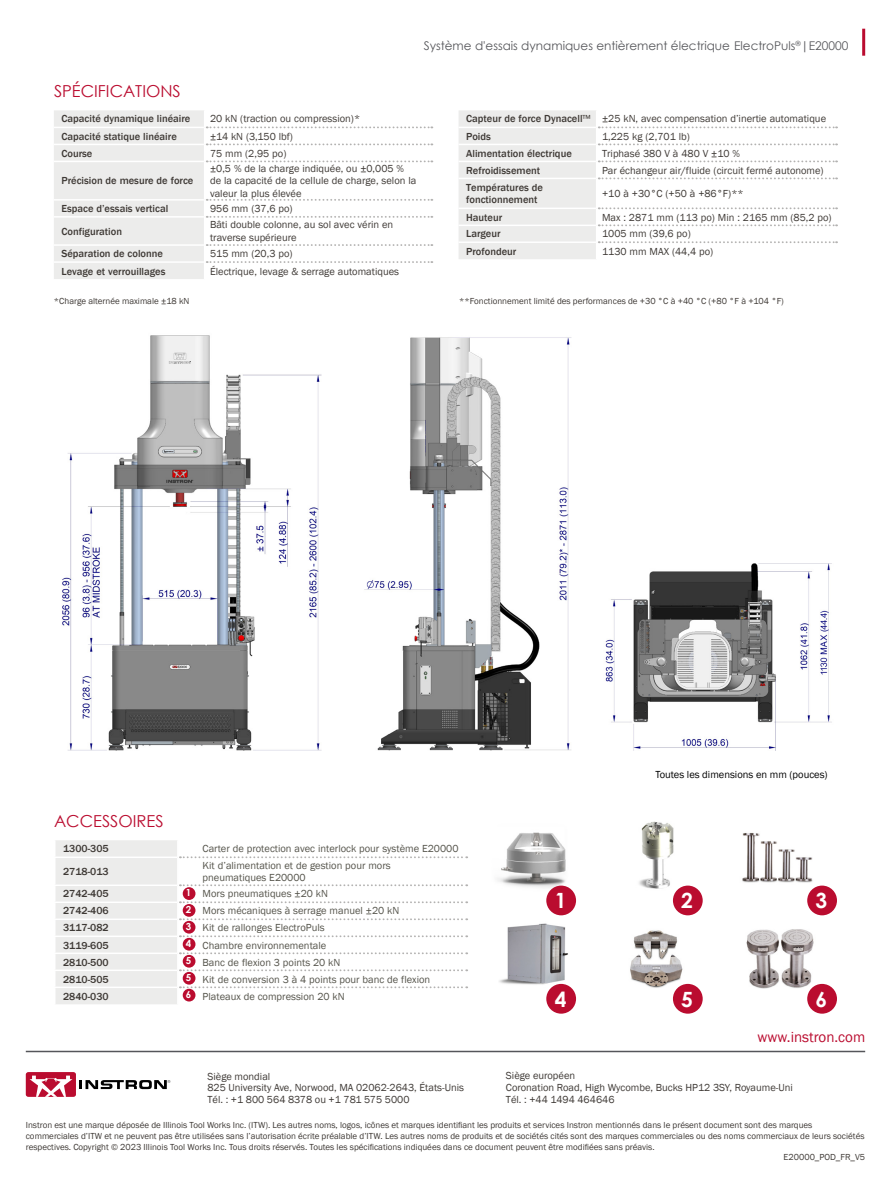
<style>
.page{position:relative;width:891px;height:1188px;background:#fff}
.page>*{position:absolute;margin:0;border:0;box-sizing:border-box;transform-origin:0 0}
.t1{font:700 21px "Century Gothic";color:#fff}
.t2{font:16.5px "Century Gothic";color:#ba0c2f}
.t3{font:15px "Franklin Gothic";color:#ba0c2f}
.t4{font:12px "Century Gothic";color:#55565a}
.t5{font:10.5px/12.6px "Franklin Gothic";color:#3e3935}
.t6{font:500 10.5px/12.6px "Franklin Gothic";color:#3e3935}
.t7{font:10.5px/12px "Franklin Gothic";color:#54534a}
.t8{font:10.5px "Franklin Gothic";color:#000}
.t9{font:700 9.75px "Century Gothic";color:#fff}
.t10{font:9px "Franklin Gothic";color:#3e3935}
.s1{font-weight:500}
</style>
<div class="page">
<img style="left:497px;top:832px;width:73px;height:62px">
<img style="left:639px;top:821px;width:41px;height:70px">
<hr style="left:26px;top:1051px;width:839px;height:1px;background:#55565a">
<div style="left:26px;top:1072px;width:50px;height:25px;background:#ba0c2f;border-radius:3px"></div>
<svg style="left:30px;top:1076px;width:42px;height:21px"></svg>
<svg style="left:79px;top:1080px;width:91px;height:9px"></svg>
<hr style="left:862px;top:29px;width:3px;height:27px;background:#ba0c2f">
<img style="left:499px;top:923px;width:70px;height:68px">
<img style="left:630px;top:930px;width:54px;height:59px">
<img style="left:746px;top:929px;width:69px;height:60px">
<div style="left:546px;top:984px;width:30px;height:30px;background:#ba0c2f;border-radius:50%"></div>
<div style="left:673px;top:984px;width:30px;height:30px;background:#ba0c2f;border-radius:50%"></div>
<div style="left:807px;top:984px;width:30px;height:30px;background:#ba0c2f;border-radius:50%"></div>
<div style="left:673px;top:886px;width:30px;height:29px;background:#ba0c2f;border-radius:50%"></div>
<div style="left:546px;top:886px;width:30px;height:29px;background:#ba0c2f;border-radius:50%"></div>
<img style="left:742px;top:832px;width:71px;height:51px">
<div style="left:807px;top:886px;width:30px;height:29px;background:#ba0c2f;border-radius:50%"></div>
<svg style="left:55px;top:840px;width:412px;height:164px"></svg>
<div style="left:183px;top:887px;width:12px;height:13px;background:#ba0c2f;border-radius:50%"></div>
<div style="left:183px;top:938px;width:12px;height:13px;background:#ba0c2f;border-radius:50%"></div>
<div style="left:183px;top:904px;width:12px;height:13px;background:#ba0c2f;border-radius:50%"></div>
<div style="left:183px;top:989px;width:12px;height:13px;background:#ba0c2f;border-radius:50%"></div>
<div style="left:183px;top:921px;width:12px;height:13px;background:#ba0c2f;border-radius:50%"></div>
<div style="left:183px;top:972px;width:12px;height:13px;background:#ba0c2f;border-radius:50%"></div>
<div style="left:183px;top:955px;width:12px;height:13px;background:#ba0c2f;border-radius:50%"></div>
<svg style="left:54px;top:110px;width:378px;height:169px"></svg>
<hr style="left:54px;top:244px;width:150px;height:2px;background:#fff">
<hr style="left:54px;top:261px;width:150px;height:2px;background:#fff">
<svg style="left:459px;top:110px;width:378px;height:149px"></svg>
<img style="left:62px;top:335px;width:260px;height:416px">
<img style="left:364px;top:337px;width:208px;height:414px">
<img style="left:605px;top:563px;width:227px;height:188px">
<p class="t4" style="left:424px;top:37px;width:426px">Système d'essais dynamiques entièrement électrique ElectroPuls<sup>®</sup>|E20000</p>
<h2 class="t2" style="left:54px;top:80px;width:128px">SPÉCIFICATIONS</h2>
<p class="t6" style="left:61px;top:113px;width:131px">Capacité dynamique linéaire</p>
<p class="t5" style="left:210px;top:113px;width:152px">20 kN (traction ou compression)*</p>
<p class="t6" style="left:61px;top:130px;width:117px">Capacité statique linéaire</p>
<p class="t5" style="left:210px;top:130px;width:85px">±14 kN (3,150 lbf)</p>
<p class="t6" style="left:61px;top:147px;width:33px">Course</p>
<p class="t5" style="left:210px;top:147px;width:78px">75 mm (2,95 po)</p>
<p class="t6" style="left:61px;top:175px;width:134px">Précision de mesure de force</p>
<p class="t5" style="left:210px;top:162px;width:208px">±0,5 % de la charge indiquée, ou ±0,005 % de la capacité de la cellule de charge, selon la valeur la plus élevée</p>
<p class="t6" style="left:61px;top:202px;width:108px">Espace d’essais vertical</p>
<p class="t5" style="left:210px;top:202px;width:84px">956 mm (37,6 po)</p>
<p class="t6" style="left:61px;top:225px;width:62px">Configuration</p>
<p class="t5" style="left:210px;top:219px;width:185px">Bâti double colonne, au sol avec vérin en traverse supérieure</p>
<p class="t6" style="left:61px;top:248px;width:103px">Séparation de colonne</p>
<p class="t5" style="left:210px;top:248px;width:84px">515 mm (20,3 po)</p>
<p class="t6" style="left:61px;top:265px;width:106px">Levage et verrouillages</p>
<p class="t5" style="left:210px;top:265px;width:191px">Électrique, levage &amp; serrage automatiques</p>
<p class="t5" style="left:466px;top:110px;width:362px;line-height:17.4px"><span class="s1">Capteur de force Dynacell</span>™ ±25 kN, avec compensation d’inertie automatique<br><span class="s1">Poids</span></p>
<p class="t5" style="left:602px;top:130px;width:89px">1,225 kg (2,701 lb)</p>
<p class="t6" style="left:466px;top:147px;width:107px">Alimentation électrique</p>
<p class="t5" style="left:602px;top:147px;width:140px">Triphasé 380 V à 480 V ±10 %</p>
<p class="t6" style="left:466px;top:164px;width:76px">Refroidissement</p>
<p class="t5" style="left:602px;top:164px;width:223px">Par échangeur air/fluide (circuit fermé autonome)</p>
<p class="t6" style="left:466px;top:181px;width:78px">Températures de fonctionnement</p>
<p class="t5" style="left:602px;top:187px;width:143px">+10 à +30°C (+50 à +86°F)**</p>
<p class="t6" style="left:466px;top:211px;width:38px">Hauteur</p>
<p class="t5" style="left:602px;top:211px;width:231px">Max : 2871 mm (113 po) Min : 2165 mm (85,2 po)</p>
<p class="t6" style="left:466px;top:228px;width:36px">Largeur</p>
<p class="t5" style="left:602px;top:228px;width:90px">1005 mm (39,6 po)</p>
<p class="t6" style="left:466px;top:245px;width:52px">Profondeur</p>
<p class="t5" style="left:602px;top:245px;width:113px">1130 mm MAX (44,4 po)</p>
<p class="t10" style="left:54px;top:296px;width:137px">*Charge alternée maximale ±18 kN</p>
<p class="t10" style="left:459px;top:296px;width:326px">**Fonctionnement limité des performances de +30 °C à +40 °C (+80 °F à +104 °F)</p>
<h2 class="t2" style="left:54px;top:810px;width:111px">ACCESSOIRES</h2>
<p class="t6" style="left:63px;top:842px;width:47px">1300-305</p>
<p class="t7" style="left:203px;top:843px;width:257px">Carter de protection avec interlock pour système E20000</p>
<p class="t6" style="left:63px;top:865px;width:47px">2718-013</p>
<p class="t7" style="left:203px;top:860px;width:190px">Kit d’alimentation et de gestion pour mors pneumatiques E20000</p>
<p class="t6" style="left:63px;top:888px;width:47px">2742-405</p>
<p class="t7" style="left:203px;top:888px;width:127px">Mors pneumatiques ±20 kN</p>
<p class="t6" style="left:63px;top:905px;width:47px">2742-406</p>
<p class="t7" style="left:203px;top:905px;width:198px">Mors mécaniques à serrage manuel ±20 kN</p>
<p class="t6" style="left:63px;top:922px;width:47px">3117-082</p>
<p class="t7" style="left:203px;top:922px;width:124px">Kit de rallonges ElectroPuls</p>
<p class="t6" style="left:63px;top:939px;width:47px">3119-605</p>
<p class="t7" style="left:203px;top:939px;width:125px">Chambre environnementale</p>
<p class="t6" style="left:63px;top:956px;width:47px">2810-500</p>
<p class="t7" style="left:203px;top:956px;width:139px">Banc de flexion 3 points 20 kN</p>
<p class="t6" style="left:63px;top:973px;width:47px">2810-505</p>
<p class="t7" style="left:203px;top:973px;width:229px">Kit de conversion 3 à 4 points pour banc de flexion</p>
<p class="t6" style="left:63px;top:990px;width:47px">2840-030</p>
<p class="t7" style="left:203px;top:991px;width:144px">Plateaux de compression 20 kN</p>
<p class="t9" style="left:186px;top:886px;width:7px">1</p>
<p class="t9" style="left:186px;top:902px;width:7px">2</p>
<p class="t9" style="left:186px;top:919px;width:7px">3</p>
<p class="t9" style="left:186px;top:936px;width:7px">4</p>
<p class="t9" style="left:186px;top:953px;width:7px">5</p>
<p class="t9" style="left:186px;top:970px;width:7px">5</p>
<p class="t9" style="left:186px;top:987px;width:7px">6</p>
<p class="t8" style="left:655px;top:768px;width:174px">Toutes les dimensions en mm (pouces)</p>
<h1 class="t1" style="left:555px;top:885px;width:13px">1</h1>
<h1 class="t1" style="left:681px;top:885px;width:13px">2</h1>
<h1 class="t1" style="left:816px;top:885px;width:13px">3</h1>
<h1 class="t1" style="left:555px;top:983px;width:13px">4</h1>
<h1 class="t1" style="left:681px;top:983px;width:13px">5</h1>
<h1 class="t1" style="left:816px;top:983px;width:13px">6</h1>
<h3 class="t3" style="left:758px;top:1028px;width:109px">www.instron.com</h3>
<p class="t5" style="left:207px;top:1071px;width:258px;line-height:11.2px">Siège mondial<br>825 University Ave, Norwood, MA 02062-2643, États-Unis<br>Tél. : +1 800 564 8378 ou +1 781 575 5000</p>
<p class="t5" style="left:506px;top:1070px;width:288px;line-height:12px">Siège européen<br>Coronation Road, High Wycombe, Bucks HP12 3SY, Royaume-Uni<br>Tél. : +44 1494 464646</p>
<p class="t10" style="left:26px;top:1119px;width:788px">Instron est une marque déposée de Illinois Tool Works Inc. (ITW). Les autres noms, logos, icônes et marques identifiant les produits et services Instron mentionnés dans le présent document sont des marques</p>
<p class="t10" style="left:26px;top:1130px;width:840px">commerciales d’ITW et ne peuvent pas être utilisées sans l’autorisation écrite préalable d’ITW. Les autres noms de produits et de sociétés cités sont des marques commerciales ou des noms commerciaux de leurs sociétés</p>
<p class="t10" style="left:26px;top:1141px;width:630px">respectives. Copyright © 2023 Illinois Tool Works Inc. Tous droits réservés. Toutes les spécifications indiquées dans ce document peuvent être modifiées sans préavis.</p>
<p class="t10" style="left:784px;top:1152px;width:83px">E20000_POD_FR_V5</p>
</div>
